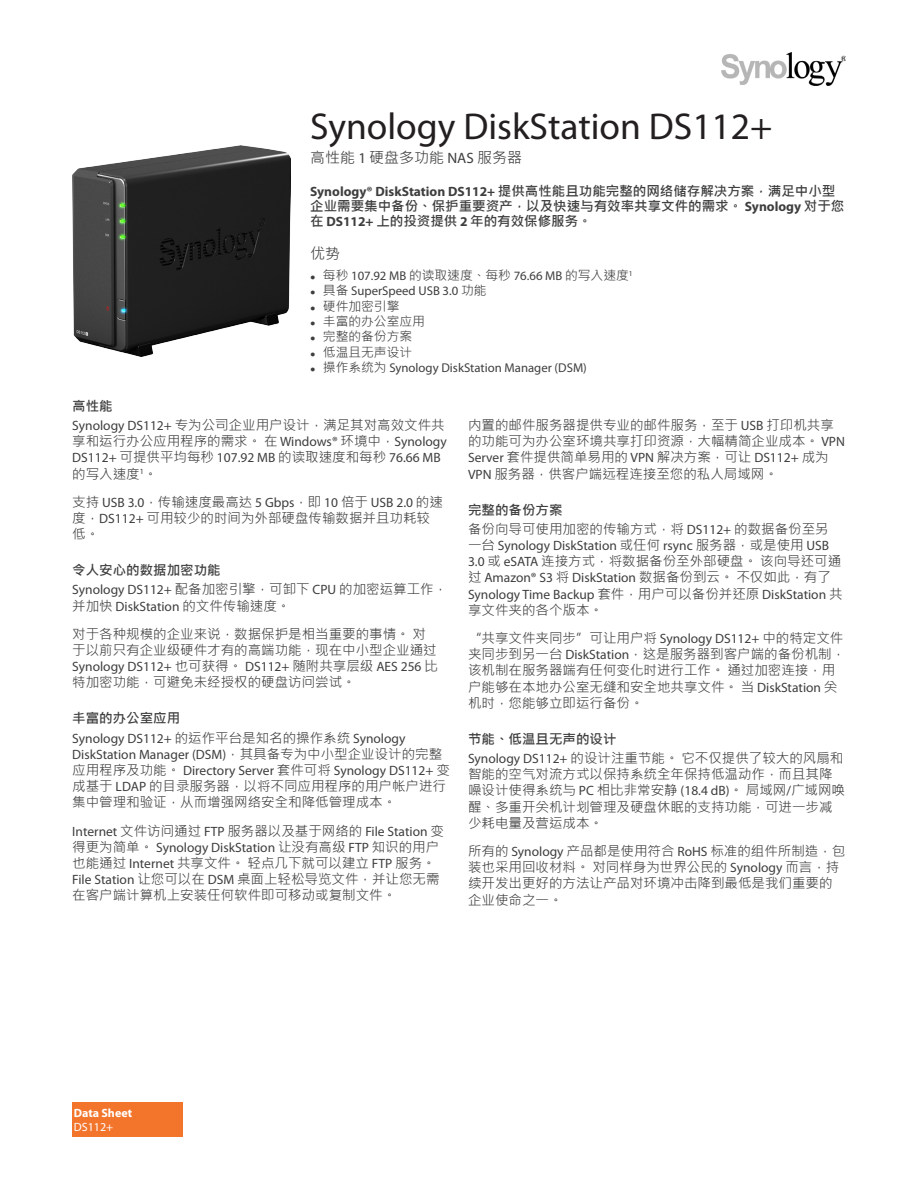
<style>
.page{position:relative;width:918px;height:1188px;background:#fff}
.page>*{position:absolute;margin:0;border:0;box-sizing:border-box;transform-origin:0 0}
.ChapterTitle{font:37.5px "Myriad Pro";color:#231f20}
.ChapterTitleSub{font:15px "Microsoft Jheng Hei";color:#3e3e3f}
.ChapterTitleHighligh{font:15px "Microsoft Jheng Hei";color:#3e3e3f}
.BodyContent{font:13.5px/16.2px "Microsoft Jheng Hei";color:#3e3e3f}
.ChapterTitleDesc{font:700 13.5px/15px "Microsoft Jheng Hei";color:#3e3e3f}
.BodyHeading{font:700 13.5px "Microsoft Jheng Hei";color:#3e3e3f}
.ChapterTitleBullet{font:12.75px "Microsoft Jheng Hei";color:#3e3e3f}
.ChapterTitleBullet-2{font:12.75px "Myriad Pro";color:#3e3e3f}
.MarginHeaderTitle{font:700 12px "Myriad Pro";color:#fff}
.MarginHeaderContent{font:12px "Myriad Pro";color:#fff}
.s1{font-family:"Myriad Pro"}
.s2{font-family:"Arial";font-weight:700;font-size:9px}
.s3{font-family:"Microsoft Jheng Hei"}
</style>
<div class="page">
<div style="left:72px;top:1103px;width:111px;height:34px;background:#f3752c"></div>
<img style="left:721px;top:53px;width:125px;height:32px">
<img style="left:72px;top:145px;width:219px;height:211px">
<p class="ChapterTitle" style="left:310px;top:103px;width:464px">Synology DiskStation DS112+</p>
<p class="ChapterTitleSub" style="left:310px;top:148px;width:213px">高性能 <span class="s1">1</span> 硬盘多功能 <span class="s1">NAS</span> 服务器</p>
<p class="ChapterTitleDesc" style="left:310px;top:183px;width:536px"><span class="s1">Synology® DiskStation DS112+</span> 提供高性能且功能完整的网络储存解决方案，满足中小型企业需要集中备份、保护重要资产，以及快速与有效率共享文件的需求。 <span class="s1">Synology</span> 对于您在 <span class="s1">DS112+</span> 上的投资提供 <span class="s1">2</span> 年的有效保修服务。</p>
<p class="ChapterTitleHighligh" style="left:310px;top:244px;width:31px">优势</p>
<p class="ChapterTitleBullet" style="left:310px;top:268px;width:324px"><span class="s2">●</span> 每秒 <span class="s1">107.92 MB</span> 的读取速度、每秒 <span class="s1">76.66 MB</span> 的写入速度<sup>1</sup></p>
<p class="ChapterTitleBullet-2" style="left:310px;top:283px;width:178px"><span class="s2">●</span> <span class="s3">具备</span> SuperSpeed USB 3.0 <span class="s3">功能</span></p>
<p class="ChapterTitleBullet" style="left:310px;top:298px;width:91px"><span class="s2">●</span> 硬件加密引擎</p>
<p class="ChapterTitleBullet" style="left:310px;top:313px;width:116px"><span class="s2">●</span> 丰富的办公室应用</p>
<p class="ChapterTitleBullet" style="left:310px;top:329px;width:104px"><span class="s2">●</span> 完整的备份方案</p>
<p class="ChapterTitleBullet" style="left:310px;top:344px;width:104px"><span class="s2">●</span> 低温且无声设计</p>
<p class="ChapterTitleBullet-2" style="left:310px;top:360px;width:278px"><span class="s2">●</span> <span class="s3">操作系统为</span> Synology DiskStation Manager (DSM)</p>
<p class="BodyHeading" style="left:72px;top:397px;width:42px">高性能</p>
<p class="BodyContent" style="left:72px;top:417px;width:376px"><span class="s1">Synology DS112+</span> 专为公司企业用户设计，满足其对高效文件共享和运行办公应用程序的需求。在 <span class="s1">Windows®</span> 环境中，<span class="s1">Synology DS112+</span> 可提供平均每秒 <span class="s1">107.92 MB</span> 的读取速度和每秒 <span class="s1">76.66 MB</span>的写入速度<sup>1</sup>。</p>
<p class="BodyContent" style="left:72px;top:494px;width:372px">支持 <span class="s1">USB 3.0</span>，传输速度最高达 <span class="s1">5 Gbps</span>，即 <span class="s1">10</span> 倍于 <span class="s1">USB 2.0</span> 的速度，<span class="s1">DS112+</span> 可用较少的时间为外部硬盘传输数据并且功耗较低。</p>
<p class="BodyHeading" style="left:72px;top:562px;width:150px">令人安心的数据加密功能</p>
<p class="BodyContent" style="left:72px;top:581px;width:376px"><span class="s1">Synology DS112+</span> 配备加密引擎，可卸下 <span class="s1">CPU</span> 的加密运算工作，并加快 <span class="s1">DiskStation</span> 的文件传输速度。</p>
<p class="BodyContent" style="left:72px;top:626px;width:367px">对于各种规模的企业来说，数据保护是相当重要的事情。对于以前只有企业级硬件才有的高端功能，现在中小型企业通过<span class="s1">Synology DS112+</span> 也可获得。 <span class="s1">DS112+</span> 随附共享层级 <span class="s1">AES 256</span> 比特加密功能，可避免未经授权的硬盘访问尝试。</p>
<p class="BodyHeading" style="left:72px;top:710px;width:109px">丰富的办公室应用</p>
<p class="BodyContent" style="left:72px;top:729px;width:379px"><span class="s1">Synology DS112+</span> 的运作平台是知名的操作系统 <span class="s1">Synology DiskStation Manager (DSM)</span>，其具备专为中小型企业设计的完整应用程序及功能。 <span class="s1">Directory Server</span> 套件可将 <span class="s1">Synology DS112+</span> 变成基于 <span class="s1">LDAP</span> 的目录服务器，以将不同应用程序的用户帐户进行集中管理和验证，从而增强网络安全和降低管理成本。</p>
<p class="BodyContent" style="left:72px;top:822px;width:373px"><span class="s1">Internet</span> 文件访问通过 <span class="s1">FTP</span> 服务器以及基于网络的 <span class="s1">File Station</span> 变得更为简单。 <span class="s1">Synology DiskStation</span> 让没有高级 <span class="s1">FTP</span> 知识的用户也能通过 <span class="s1">Internet</span> 共享文件。轻点几下就可以建立 <span class="s1">FTP</span> 服务。<span class="s1">File Station</span> 让您可以在 <span class="s1">DSM</span> 桌面上轻松导览文件，并让您无需在客户端计算机上安装任何软件即可移动或复制文件。</p>
<p class="BodyContent" style="left:468px;top:417px;width:378px">内置的邮件服务器提供专业的邮件服务，至于 <span class="s1">USB</span> 打印机共享的功能可为办公室环境共享打印资源，大幅精简企业成本。 <span class="s1">VPN Server</span> 套件提供简单易用的 <span class="s1">VPN</span> 解决方案，可让 <span class="s1">DS112+</span> 成为<span class="s1">VPN</span> 服务器，供客户端远程连接至您的私人局域网。</p>
<p class="BodyHeading" style="left:468px;top:501px;width:96px">完整的备份方案</p>
<p class="BodyContent" style="left:468px;top:521px;width:376px">备份向导可使用加密的传输方式，将 <span class="s1">DS112+</span> 的数据备份至另一台 <span class="s1">Synology DiskStation</span> 或任何 <span class="s1">rsync</span> 服务器，或是使用 <span class="s1">USB 3.0</span> 或 <span class="s1">eSATA</span> 连接方式，将数据备份至外部硬盘。该向导还可通过 <span class="s1">Amazon® S3</span> 将 <span class="s1">DiskStation</span> 数据备份到云。不仅如此，有了<span class="s1">Synology Time Backup</span> 套件，用户可以备份并还原 <span class="s1">DiskStation</span> 共享文件夹的各个版本。</p>
<p class="BodyContent" style="left:468px;top:630px;width:379px">“共享文件夹同步”可让用户将 <span class="s1">Synology DS112+</span> 中的特定文件夹同步到另一台 <span class="s1">DiskStation</span>，这是服务器到客户端的备份机制，该机制在服务器端有任何变化时进行工作。通过加密连接，用户能够在本地办公室无缝和安全地共享文件。当 <span class="s1">DiskStation</span> 关机时，您能够立即运行备份。</p>
<p class="BodyHeading" style="left:468px;top:730px;width:150px">节能、低温且无声的设计</p>
<p class="BodyContent" style="left:468px;top:750px;width:379px"><span class="s1">Synology DS112+</span> 的设计注重节能。它不仅提供了较大的风扇和智能的空气对流方式以保持系统全年保持低温动作，而且其降噪设计使得系统与 <span class="s1">PC</span> 相比非常安静 <span class="s1">(18.4 dB)</span>。局域网<span class="s1">/</span>广域网唤醒、多重开关机计划管理及硬盘休眠的支持功能，可进一步减少耗电量及营运成本。</p>
<p class="BodyContent" style="left:468px;top:843px;width:379px">所有的 <span class="s1">Synology</span> 产品都是使用符合 <span class="s1">RoHS</span> 标准的组件所制造，包装也采用回收材料。对同样身为世界公民的 <span class="s1">Synology</span> 而言，持续开发出更好的方法让产品对环境冲击降到最低是我们重要的企业使命之一。</p>
<p class="MarginHeaderTitle" style="left:74px;top:1105px;width:60px">Data Sheet</p>
<p class="MarginHeaderContent" style="left:74px;top:1120px;width:41px">DS112+</p>
</div>
